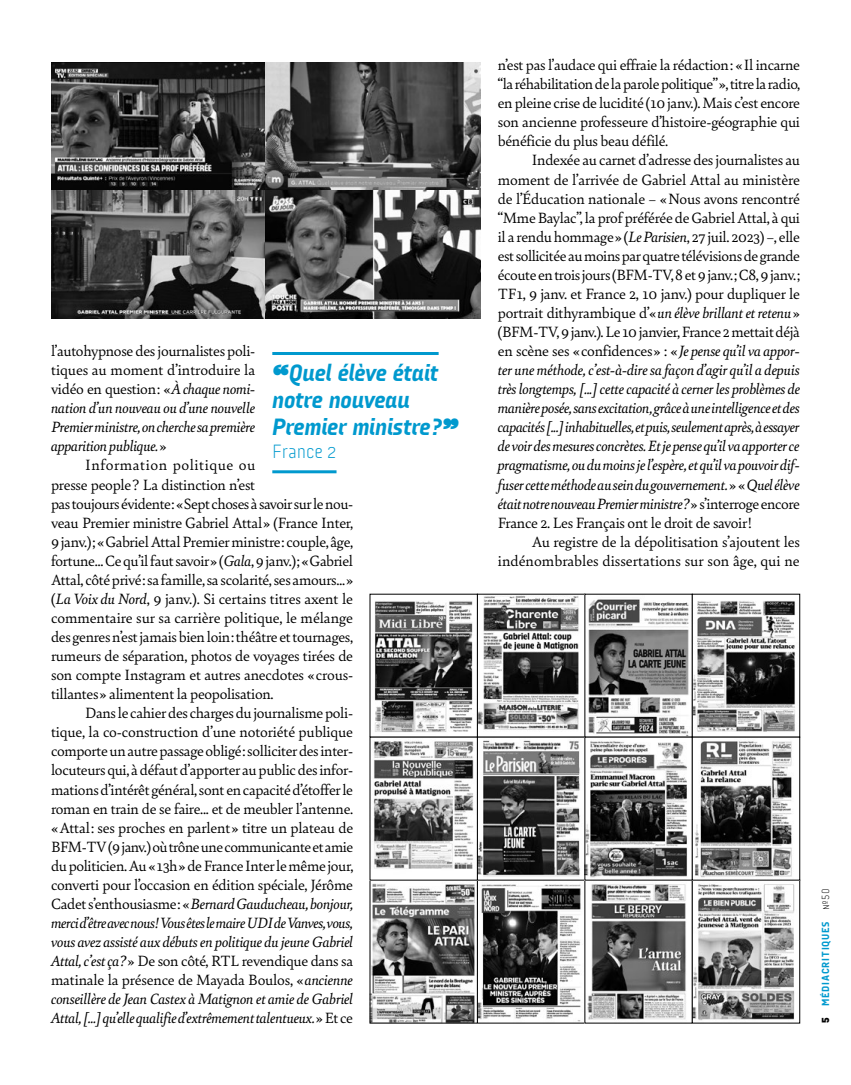
<style>
.page{position:relative;width:851px;height:1085px;background:#fff}
.page>*{position:absolute;margin:0;border:0;box-sizing:border-box;transform-origin:0 0}
.t1{font:24px/27.3px "Audimat 3000 Mi gras Italique";letter-spacing:-.01em;color:#0099ce}
.t2{font:19.5px "Audimat 3000 Leger";letter-spacing:.01em;color:#0099ce}
.t3{font:15.75px/19px "Bely";letter-spacing:-.02em;color:#000;text-align:justify}
.t4{font:italic 15.75px/19px "Bely";letter-spacing:-.015em;color:#000;text-align:justify}
.t5{font:10.5px "Audimat 3000 Mi gras";letter-spacing:.075em;color:#0099ce}
.s1{font-style:normal}
.s2{font-style:italic}
.s3{font-family:"Audimat 3000 Gras";color:#000}
.s4{font-family:"Audimat 3000 Leger";color:#000}
</style>
<div class="page">
<img style="left:51px;top:63px;width:429px;height:256px">
<img style="left:372px;top:596px;width:423px;height:425px">
<div style="left:477px;top:594px;width:108px;height:143px;border:1px solid #000"></div>
<div style="left:477px;top:879px;width:108px;height:144px;border:1px solid #000"></div>
<div style="left:477px;top:736px;width:108px;height:144px;border:1px solid #000"></div>
<hr style="left:272px;top:352px;width:166px;height:3px;background:#0099ce">
<hr style="left:272px;top:470px;width:64px;height:3px;background:#0099ce">
<p class="t4" style="left:51px;top:340px;width:206px"><span class="s1">l’autohypnose des journalistes poli&shy;tiques au moment d’introduire la vidéo en question : «</span> À chaque nomi&shy;nation d’un nouveau ou d’une nouvelle Premier ministre, on cherche sa première apparition publique. <span class="s1">»</span></p>
<p class="t3" style="left:51px;top:455px;width:304px;text-align:left;text-indent:34px">Information politique ou<br>presse people ? La distinction n’est<br>pas toujours évidente : « Sept choses à savoir sur le nou&shy;veau Premier ministre Gabriel Attal » (France Inter, 9 janv.) ; « Gabriel Attal Premier ministre : couple, âge, fortune… Ce qu’il faut savoir » (<span class="s2">Gala</span>, 9 janv.) ; « Gabriel Attal, côté privé : sa famille, sa scolarité, ses amours… » (<span class="s2">La Voix du Nord</span>, 9 janv.). Si certains titres axent le commentaire sur sa carrière politique, le mélange des genres n’est jamais bien loin : théâtre et tournages, rumeurs de séparation, photos de voyages tirées de son compte Instagram et autres anecdotes « crous&shy;tillantes » alimentent la peopolisation.</p>
<p class="t3" style="left:51px;top:702px;width:304px;text-indent:34px">Dans le cahier des charges du journalisme poli&shy;tique, la co-construction d’une notoriété publique comporte un autre passage obligé : solliciter des inter&shy;locuteurs qui, à défaut d’apporter au public des infor&shy;mations d’intérêt général, sont en capacité d’étoffer le roman en train de se faire... et de meubler l’antenne. « Attal : ses proches en parlent » titre un plateau de BFM-TV (9 janv.) où trône une communicante et amie du politicien. Au « 13h » de France Inter le même jour, converti pour l’occasion en édition spéciale, Jérôme Cadet s’enthousiasme : « <span class="s2">Bernard Gauducheau, bonjour, merci d’être avec nous ! Vous êtes le maire UDI de Vanves, vous, vous avez assisté aux débuts en politique du jeune Gabriel Attal, c’est ça ?</span> » De son côté, RTL revendique dans sa matinale la présence de Mayada Boulos, « <span class="s2">ancienne conseillère de Jean Castex à Matignon et amie de Gabriel Attal, [...] qu’elle qualifie d’extrêmement talentueux.</span> » Et ce</p>
<h1 class="t1" style="left:272px;top:358px;width:187px">“Quel élève était notre nouveau<br>Premier ministre ?”</h1>
<p class="t2" style="left:272px;top:439px;width:66px">France 2</p>
<p class="t3" style="left:497px;top:55px;width:304px">n’est pas l’audace qui effraie la rédaction : « Il incarne “la réhabilitation de la parole politique” », titre la radio, en pleine crise de lucidité (10 janv.). Mais c’est encore son ancienne professeure d’histoire-géographie qui bénéficie du plus beau défilé.</p>
<p class="t3" style="left:497px;top:150px;width:304px;text-indent:34px">Indexée au carnet d’adresse des journalistes au moment de l’arrivée de Gabriel Attal au ministère de l’Éducation nationale – « Nous avons rencontré “Mme Baylac”, la prof préférée de Gabriel Attal, à qui il a rendu hommage » (<span class="s2">Le Parisien</span>, 27 juil. 2023) –, elle est sollicitée au moins par quatre télévisions de grande écoute en trois jours (BFM-TV, 8 et 9 janv. ; C8, 9 janv. ; TF1, 9 janv. et France 2, 10 janv.) pour dupliquer le portrait dithyrambique d’« <span class="s2">un élève brillant et retenu</span> » (BFM-TV, 9 janv.). Le 10 janvier, France 2 mettait déjà en scène ses « confidences » : « <span class="s2">Je pense qu’il va appor&shy;ter une méthode, c’est-à-dire sa façon d’agir qu’il a depuis très longtemps, [...] cette capacité à cerner les problèmes de manière posée, sans excitation, grâce à une intelligence et des capacités [...] inhabituelles, et puis, seulement après, à essayer de voir des mesures concrètes. Et je pense qu’il va apporter ce pragmatisme, ou du moins je l’espère, et qu’il va pouvoir dif&shy;fuser cette méthode au sein du gouvernement.</span> » « <span class="s2">Quel élève était notre nouveau Premier ministre ?</span> » s’interroge encore France 2. Les Français ont le droit de savoir !</p>
<p class="t3" style="left:497px;top:531px;width:303px;text-align:right">Au registre de la dépolitisation s’ajoutent les indénombrables dissertations sur son âge, qui ne</p>
<p class="t5" style="left:819px;top:1023px;width:137px;rotate:-90deg"><span class="s3">5</span> MÉDIACRITIQUES <span class="s4">№50</span></p>
</div>
